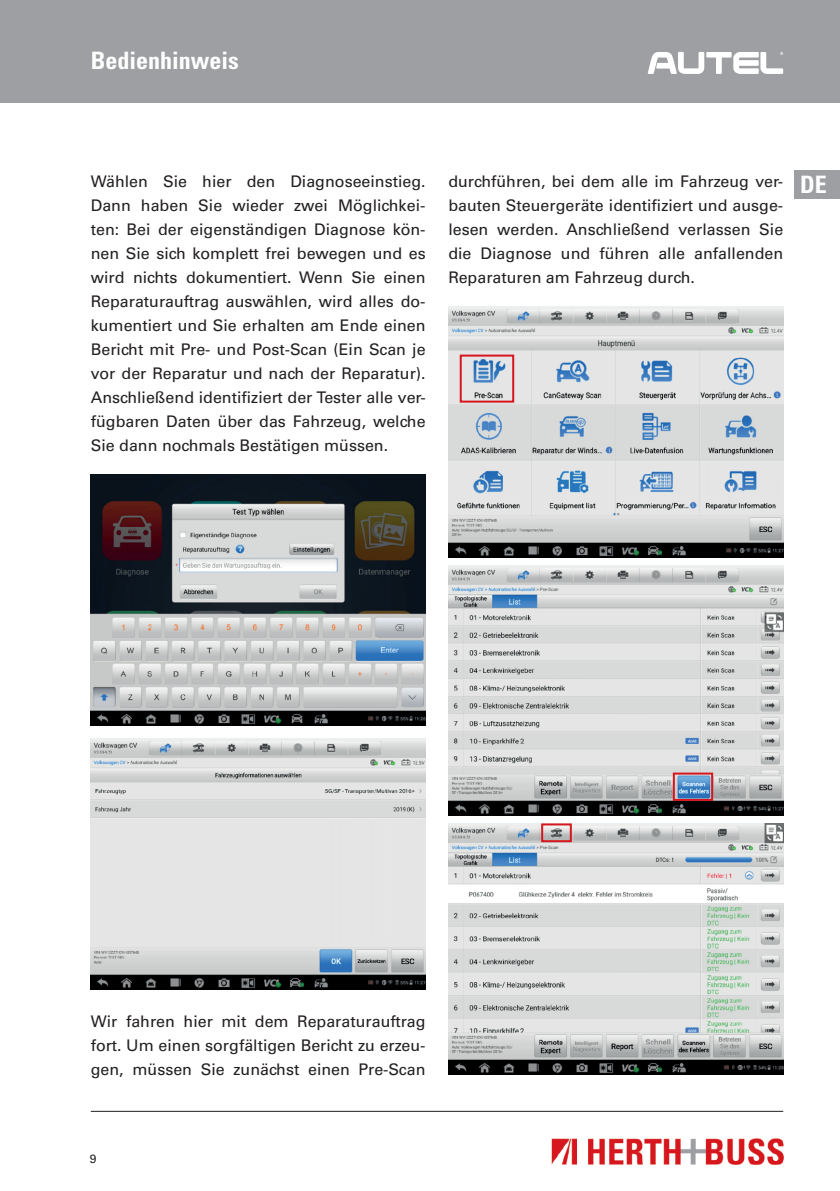
<style>
.page{position:relative;width:840px;height:1191px;background:#fff}
.page>*{position:absolute;margin:0;border:0;box-sizing:border-box;transform-origin:0 0}
.t1{font:700 condensed 24px "Univers LT Pro";color:#fff}
.t2{font:16px/24px "Univers LT Pro 55 Roman";color:#231f20;text-align:justify}
.t3{font:12px "Univers LT Pro 55 Roman";color:#231f20}
</style>
<div class="page">
<div style="left:0;top:0;width:839px;height:102px;background:#9d9fa2"></div>
<img style="left:551px;top:1138px;width:233px;height:27px">
<hr style="left:91px;top:1111px;width:691px;height:1px;background:#231f20">
<div style="left:794px;top:170px;width:45px;height:28px;background:#9d9fa2"></div>
<svg style="left:647px;top:52px;width:135px;height:22px"></svg>
<img style="left:91px;top:474px;width:334px;height:251px">
<img style="left:91px;top:738px;width:334px;height:251px">
<img style="left:448px;top:306px;width:334px;height:251px">
<img style="left:448px;top:565px;width:334px;height:250px">
<img style="left:448px;top:823px;width:334px;height:251px">
<div style="left:459px;top:354px;width:55px;height:48px;border:2px solid #d7171f"></div>
<div style="left:541px;top:823px;width:30px;height:19px;border:2px solid #d7171f"></div>
<div style="left:672px;top:772px;width:40px;height:29px;border:2px solid #d7171f"></div>
<h1 class="t1" style="left:91px;top:46px;width:150px">Bedienhinweis</h1>
<p class="t2" style="left:91px;top:168px;width:336px">Wählen Sie hier den Diagnoseeinstieg.</p>
<h1 class="t1" style="left:799px;top:170px;width:28px">DE</h1>
<p class="t2" style="left:91px;top:192px;width:336px">Dann haben Sie wieder zwei Möglichkei&shy;ten: Bei der eigenständigen Diagnose kön&shy;nen Sie sich komplett frei bewegen und es wird nichts dokumentiert. Wenn Sie einen Reparaturauftrag auswählen, wird alles do&shy;kumentiert und Sie erhalten am Ende einen Bericht mit Pre- und Post-Scan (Ein Scan je vor der Reparatur und nach der Reparatur).<br>Anschließend identifiziert der Tester alle ver&shy;fügbaren Daten über das Fahrzeug, welche Sie dann nochmals Bestätigen müssen.</p>
<p class="t2" style="left:448px;top:168px;width:336px">durchführen, bei dem alle im Fahrzeug ver&shy;bauten Steuergeräte identifiziert und ausge&shy;lesen werden. Anschließend verlassen Sie die Diagnose und führen alle anfallenden Reparaturen am Fahrzeug durch.</p>
<p class="t2" style="left:91px;top:1008px;width:336px">Wir fahren hier mit dem Reparaturauftrag fort. Um einen sorgfältigen Bericht zu erzeu&shy;gen, müssen Sie zunächst einen Pre-Scan</p>
<p class="t3" style="left:90px;top:1150px;width:8px">9</p>
</div>
